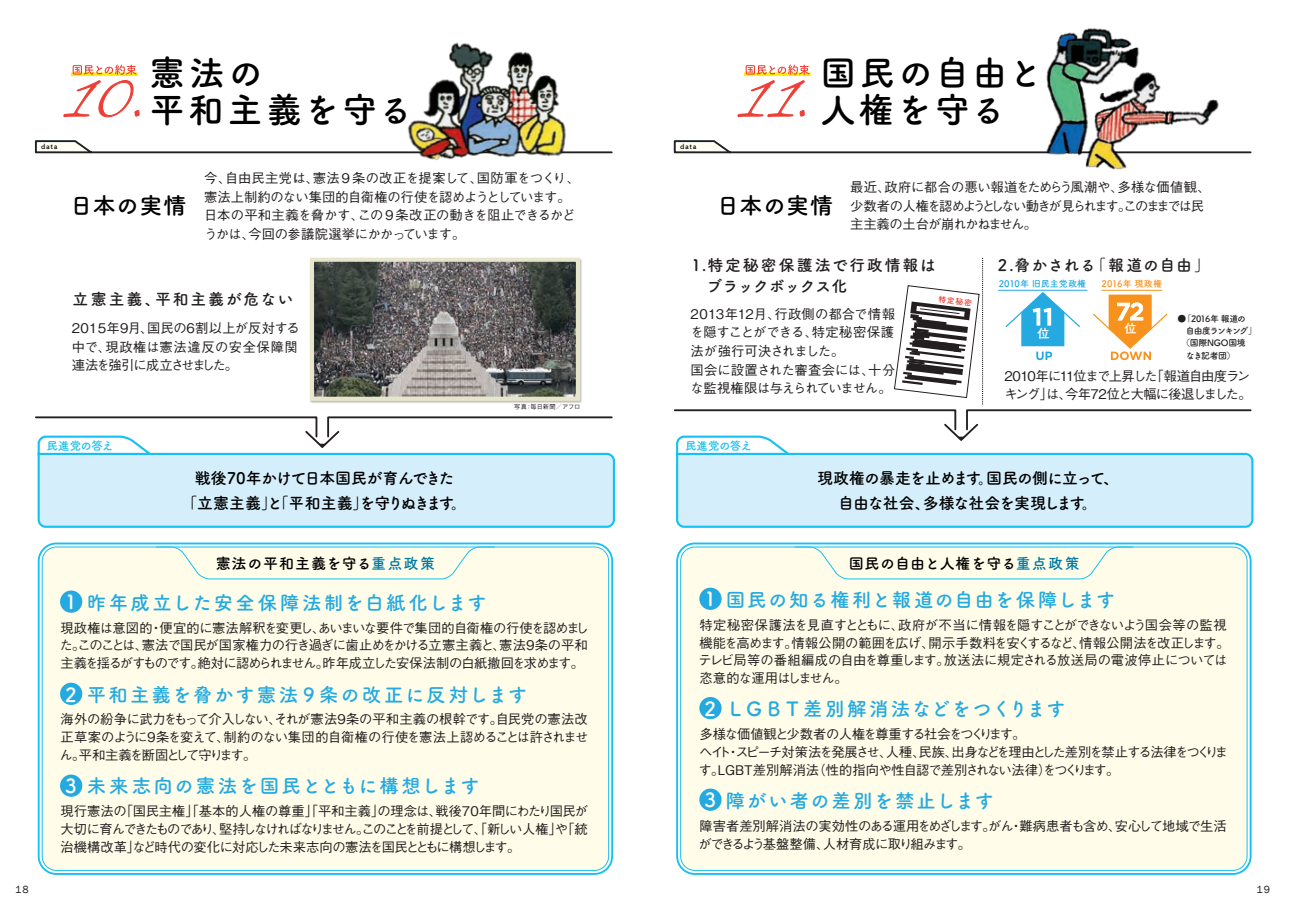
<style>
.page{position:relative;width:1290px;height:911px;background:#fff}
.page>*{position:absolute;margin:0;border:0;box-sizing:border-box;transform-origin:0 0}
.t1{font:35.38px/37.2px "Tsuku A Rd Gothic Std B";letter-spacing:.05em;color:#000}
.t2{font:35.38px/37.2px "Tsuku A Rd Gothic Std B";letter-spacing:.09em;color:#000}
.t3{font:23px "Tsuku A Rd Gothic Std B";letter-spacing:.015em;color:#000}
.t4{font:19.5px "Tsuku A Rd Gothic Std B";letter-spacing:.08em;color:#24aae1}
.t5{font:19.5px "Tsuku A Rd Gothic Std B";letter-spacing:.045em;color:#24aae1}
.t6{font:19.5px "Tsuku A Rd Gothic Std B";letter-spacing:.105em;color:#24aae1}
.t7{font:19.5px "Tsuku A Rd Gothic Std B";letter-spacing:.02em;color:#24aae1}
.t8{font:16px/24.8px "Tsuku A Rd Gothic Std B";letter-spacing:-.05em;color:#000;text-align:center}
.t9{font:16px/21.2px "Tsuku A Rd Gothic Std B";letter-spacing:.085em;color:#231f20}
.t10{font:16px "Tsuku A Rd Gothic Std B";letter-spacing:.04em;color:#231f20}
.t11{font:16px "Tsuku A Rd Gothic Std B";letter-spacing:.105em;color:#231f20}
.t12{font:15px "Tsuku A Rd Gothic Std B";letter-spacing:.025em;color:#000}
.t13{font:15px "Tsuku A Rd Gothic Std B";letter-spacing:.055em;color:#000}
.t14{font:500 13.25px/17.8px "Gothic BBB Pro";letter-spacing:-.045em;color:#231f20;text-align:justify}
.t15{font:500 13.25px/17.8px "Gothic BBB Pro";letter-spacing:-.11em;color:#231f20}
.t16{font:500 13.25px/18.6px "Gothic BBB Pro";letter-spacing:-.015em;color:#231f20}
.t17{font:500 13.25px/18.6px "Gothic BBB Pro";letter-spacing:-.07em;color:#231f20}
.t18{font:500 13.25px/18.6px "Gothic BBB Pro";letter-spacing:-.09em;color:#231f20}
.t19{font:12.88px "Tsuku A Rd Gothic Std B";color:#fff}
.t20{font:11.5px "Tsuku A Rd Gothic Std B";letter-spacing:-.05em;color:#15c0f2}
.t21{font:10.62px "Franklin Gothic";color:#231f20}
.t22{font:9.12px "Tsuku A Rd Gothic Std B";letter-spacing:.005em;color:#24aae1}
.t23{font:9.12px "Tsuku A Rd Gothic Std B";letter-spacing:.015em;color:#f7931d}
.t24{font:8.88px/12.4px "Tsuku A Rd Gothic Std B";letter-spacing:-.06em;color:#231f20}
.t25{font:8px "Tsuku A Rd Gothic Std B";color:#ee3e35}
.t26{font:7.12px "Tsuku A Rd Gothic Std B";letter-spacing:.09em;color:#000}
.t27{font:500 6.25px "Gothic BBB Pro";color:#231f20}
.s1{color:#007cb6}
.s2{color:#fff}
</style>
<div class="page">
<div style="left:676px;top:542px;width:575px;height:333px;border:2px solid #15c0f2;border-radius:18px"></div>
<div style="left:681px;top:547px;width:566px;height:323px;background:#fffde9;border-radius:14px"></div>
<svg style="left:794px;top:546px;width:340px;height:33px"></svg>
<svg style="left:34px;top:140px;width:579px;height:14px"></svg>
<svg style="left:35px;top:416px;width:580px;height:112px"></svg>
<svg style="left:673px;top:140px;width:579px;height:14px"></svg>
<div style="left:699px;top:587px;width:22px;height:23px;background:#24aae1;border-radius:50%"></div>
<div style="left:699px;top:697px;width:22px;height:22px;background:#24aae1;border-radius:50%"></div>
<div style="left:699px;top:788px;width:22px;height:22px;background:#24aae1;border-radius:50%"></div>
<div style="left:38px;top:542px;width:575px;height:333px;border:2px solid #15c0f2;border-radius:18px"></div>
<div style="left:42px;top:547px;width:567px;height:323px;background:#fffde9;border-radius:14px"></div>
<svg style="left:155px;top:546px;width:340px;height:33px"></svg>
<div style="left:60px;top:590px;width:22px;height:23px;background:#24aae1;border-radius:50%"></div>
<div style="left:60px;top:774px;width:22px;height:22px;background:#24aae1;border-radius:50%"></div>
<div style="left:60px;top:682px;width:22px;height:23px;background:#24aae1;border-radius:50%"></div>
<svg style="left:673px;top:258px;width:581px;height:270px"></svg>
<img style="left:296px;top:148px;width:296px;height:379px">
<svg style="left:63px;top:65px;width:77px;height:53px"></svg>
<hr style="left:744px;top:73px;width:67px;height:3px;background:#fff101">
<svg style="left:737px;top:65px;width:72px;height:52px"></svg>
<img style="left:315px;top:263px;width:260px;height:132px">
<div style="left:310px;top:258px;width:270px;height:142px;border:4px solid #e7e5cb"></div>
<img style="left:389px;top:42px;width:202px;height:137px">
<img style="left:1032px;top:28px;width:107px;height:128px">
<img style="left:1080px;top:62px;width:150px;height:108px">
<p class="t26" style="left:41px;top:141px;width:18px">data</p>
<h1 class="t2" style="left:149px;top:52px;width:265px">憲法の<br>平和主義を守る</h1>
<p class="t26" style="left:680px;top:141px;width:18px">data</p>
<h1 class="t1" style="left:820px;top:52px;width:224px">国民の自由と人権を守る</h1>
<p class="t14" style="left:204px;top:167px;width:377px;line-height:18.6px;text-align:left">今、自由民主党は、憲法９条の改正を提案して、国防軍をつくり、憲法上制約のない集団的自衛権の行使を認めようとしています。日本の平和主義を脅かす、この９条改正の動きを阻止できるかどうかは、今回の参議院選挙にかかっています。</p>
<h2 class="t3" style="left:70px;top:188px;width:118px">日本の実情</h2>
<h2 class="t3" style="left:717px;top:188px;width:118px">日本の実情</h2>
<p class="t17" style="left:850px;top:176px;width:362px">最近、政府に都合の悪い報道をためらう風潮や、多様な価値観、少数者の人権を認めようとしない動きが見られます。このままでは民主主義の土台が崩れかねません。</p>
<p class="t11" style="left:73px;top:287px;width:222px">立憲主義、平和主義が危ない</p>
<p class="t14" style="left:72px;top:317px;width:229px;line-height:18.6px">2015年9月、国民の6割以上が反対する中で、現政権は憲法違反の安全保障関連法を強引に成立させました。</p>
<p class="t27" style="left:514px;top:402px;width:68px">写真：毎日新聞／アフロ</p>
<p class="t9" style="left:706px;top:253px;width:231px;text-indent:-15px">1.特定秘密保護法で行政情報はブラックボックス化</p>
<p class="t10" style="left:998px;top:253px;width:214px">2.脅かされる「報道の自由」</p>
<p class="t22" style="left:999px;top:276px;width:89px">2010年 旧民主党政権</p>
<p class="t23" style="left:1101px;top:276px;width:62px">2016年 現政権</p>
<p class="t16" style="left:691px;top:303px;width:206px">2013年12月、行政側の都合で情報を隠すことができる、特定秘密保護法が強行可決されました。<br>国会に設置された審査会には、十分な監視権限は与えられていません。</p>
<p class="t25" style="left:939px;top:293px;width:35px;rotate:7deg">特定秘密</p>
<p class="t19" style="left:1037px;top:323px;width:14px">位</p>
<p class="t19" style="left:1124px;top:318px;width:14px">位</p>
<p class="t24" style="left:1177px;top:311px;width:81px">●「2016年 報道の　自由度ランキング」　（国際NGO国境<br>　なき記者団）</p>
<p class="t18" style="left:1004px;top:365px;width:249px">2010年に11位まで上昇した「報道自由度ランキング」は、今年72位と大幅に後退しました。</p>
<p class="t20" style="left:47px;top:436px;width:68px">民進党の答え</p>
<p class="t20" style="left:685px;top:436px;width:68px">民進党の答え</p>
<p class="t8" style="left:181px;top:465px;width:287px">戦後70年かけて日本国民が育んできた<br>「立憲主義」と「平和主義」を守りぬきます。</p>
<p class="t8" style="left:817px;top:465px;width:304px">現政権の暴走を止めます。国民の側に立って、自由な社会、多様な社会を実現します。</p>
<p class="t13" style="left:215px;top:551px;width:221px">憲法の平和主義を守る<span class="s1">重点政策</span></p>
<h3 class="t6" style="left:65px;top:587px;width:423px"><span class="s2">1</span> 昨年成立した安全保障法制を白紙化します</h3>
<p class="t14" style="left:59px;top:617px;width:531px">現政権は意図的・便宜的に憲法解釈を変更し、あいまいな要件で集団的自衛権の行使を認めました。このことは、憲法で国民が国家権力の行き過ぎに歯止めをかける立憲主義と、憲法９条の平和主義を揺るがすものです。絶対に認められません。昨年成立した安保法制の白紙撤回を求めます。</p>
<h3 class="t4" style="left:65px;top:679px;width:463px"><span class="s2">2</span> 平和主義を脅かす憲法９条の改正に反対します</h3>
<p class="t14" style="left:60px;top:709px;width:530px">海外の紛争に武力をもって介入しない、それが憲法9条の平和主義の根幹です。自民党の憲法改正草案のように９条を変えて、制約のない集団的自衛権の行使を憲法上認めることは許されません。平和主義を断固として守ります。</p>
<h3 class="t4" style="left:65px;top:771px;width:416px"><span class="s2">3</span> 未来志向の憲法を国民とともに構想します</h3>
<p class="t14" style="left:61px;top:800px;width:529px">現行憲法の「国民主権」「基本的人権の尊重」「平和主義」の理念は、戦後70年間にわたり国民が大切に育んできたものであり、堅持しなければなりません。このことを前提として、「新しい人権」や「統治機構改革」など時代の変化に対応した未来志向の憲法を国民とともに構想します。</p>
<p class="t12" style="left:848px;top:551px;width:233px">国民の自由と人権を守る<span class="s1">重点政策</span></p>
<h3 class="t5" style="left:704px;top:585px;width:412px"><span class="s2">1</span> 国民の知る権利と報道の自由を保障します</h3>
<p class="t14" style="left:698px;top:614px;width:533px;text-align:left">特定秘密保護法を見直すとともに、政府が不当に情報を隠すことができないよう国会等の監視機能を高めます。情報公開の範囲を広げ、開示手数料を安くするなど、情報公開法を改正します。テレビ局等の番組編成の自由を尊重します。放送法に規定される放送局の電波停止については恣意的な運用はしません。</p>
<h3 class="t7" style="left:704px;top:694px;width:362px"><span class="s2">2</span> ＬＧＢＴ差別解消法などをつくります</h3>
<p class="t15" style="left:698px;top:723px;width:531px">多様な価値観と少数者の人権を尊重する社会をつくります。<br>ヘイト・スピーチ対策法を発展させ、人種、民族、出身などを理由とした差別を禁止する法律をつくります。ＬＧＢＴ差別解消法（性的指向や性自認で差別されない法律）をつくります。</p>
<h3 class="t4" style="left:704px;top:785px;width:291px"><span class="s2">3</span> 障がい者の差別を禁止します</h3>
<p class="t14" style="left:698px;top:815px;width:530px">障害者差別解消法の実効性のある運用をめざします。がん・難病患者も含め、安心して地域で生活ができるよう基盤整備、人材育成に取り組みます。</p>
<p class="t21" style="left:15px;top:883px;width:15px">18</p>
<p class="t21" style="left:1256px;top:883px;width:15px">19</p>
</div>
